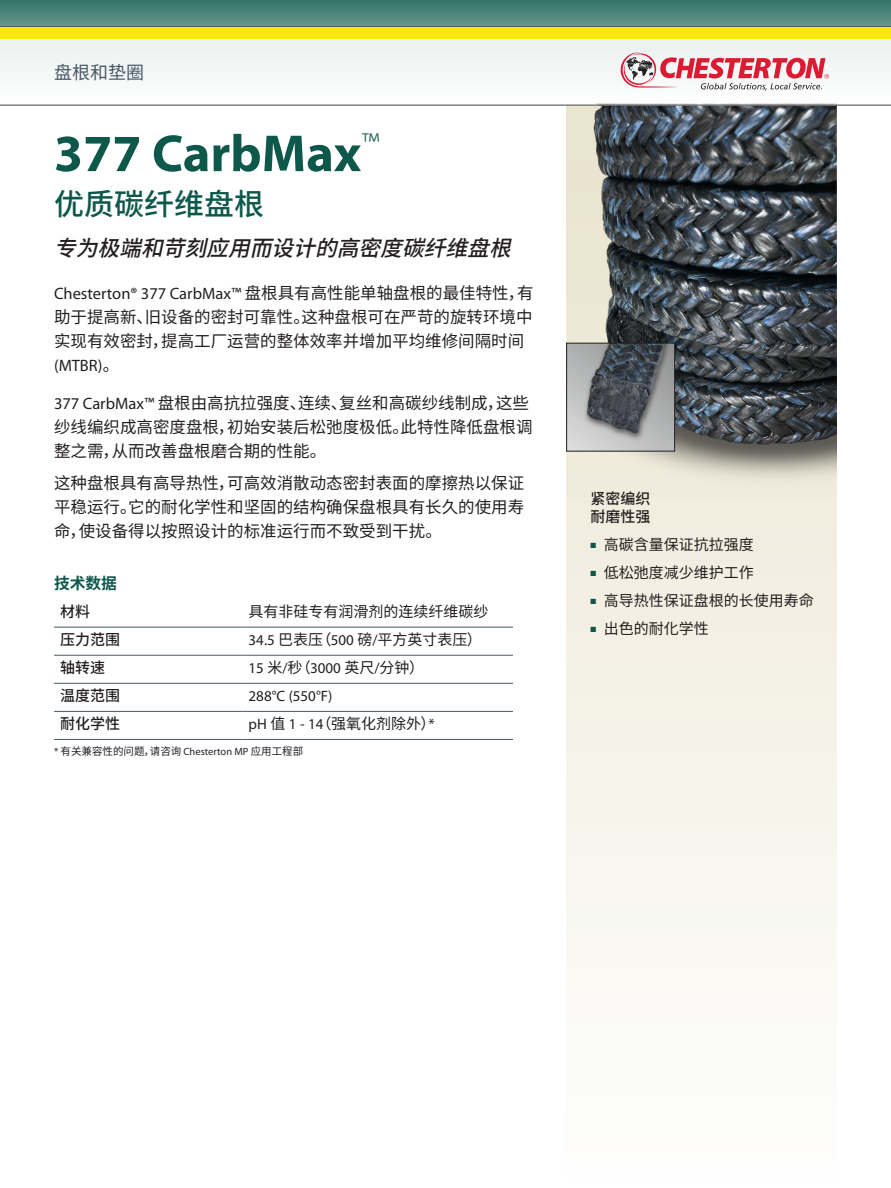
<style>
.page{position:relative;width:891px;height:1188px;background:#fff}
.page>*{position:absolute;margin:0;border:0;box-sizing:border-box;transform-origin:0 0}
.t1{font:700 52.5px "Myriad Pro";color:#0d584b}
.t2{font:500 30px "Noto Sans CJ Ksc";color:#0d584b}
.t3{font:italic 500 21.75px "Noto Sans CJ Ksc";color:#231f20}
.t4{font:18px "Noto Sans CJ Ksc";color:#475865}
.t5{font:16.5px/24px "Noto Sans CJ Ksc";color:#231f20}
.t6{font:16.5px "Myriad Pro";color:#231f20}
.t7{font:700 15.75px "Noto Sans CJ Ksc";color:#0d584b}
.t8{font:15px "Noto Sans CJ Ksc";color:#231f20}
.t9{font:15px "Noto Sans CJ Kjp";color:#231f20}
.t10{font:15px "Myriad Pro";color:#231f20}
.t11{font:500 15px/18px "Noto Sans CJ Ksc";color:#231f20}
.t12{font:10.5px "Noto Sans CJ Ksc";color:#231f20}
.s1{font-family:"Noto Sans CJ Ksc"}
.s2{font-family:"Myriad Pro"}
.s3{color:#0d584b}
</style>
<div class="page">
<svg style="left:567px;top:105px;width:270px;height:884px"></svg>
<svg style="left:0;top:0;width:891px;height:27px;background:#4c8279"></svg>
<hr style="left:54px;top:627px;width:189px;height:1px;background:#475865">
<hr style="left:243px;top:627px;width:270px;height:1px;background:#475865">
<hr style="left:54px;top:655px;width:189px;height:1px;background:#475865">
<hr style="left:243px;top:655px;width:270px;height:1px;background:#475865">
<hr style="left:54px;top:683px;width:189px;height:1px;background:#475865">
<hr style="left:243px;top:683px;width:270px;height:1px;background:#475865">
<hr style="left:54px;top:711px;width:189px;height:1px;background:#475865">
<hr style="left:243px;top:711px;width:270px;height:1px;background:#475865">
<hr style="left:54px;top:739px;width:189px;height:1px;background:#475865">
<hr style="left:243px;top:739px;width:270px;height:1px;background:#475865">
<img style="left:584px;top:105px;width:253px;height:439px">
<img style="left:568px;top:345px;width:105px;height:105px">
<div style="left:566px;top:343px;width:109px;height:109px;border:1px solid #231f20"></div>
<svg style="left:0;top:39px;width:891px;height:66px"></svg>
<svg style="left:621px;top:52px;width:208px;height:38px"></svg>
<div style="left:0;top:27px;width:891px;height:12px;background:#ffe709"></div>
<p class="t4" style="left:54px;top:62px;width:91px">盘根和垫圈</p>
<h1 class="t1" style="left:54px;top:119px;width:327px">377 CarbMax<sup>™</sup></h1>
<h2 class="t2" style="left:54px;top:187px;width:211px">优质碳纤维盘根</h2>
<h3 class="t3" style="left:54px;top:236px;width:471px">专为极端和苛刻应用而设计的高密度碳纤维盘根</h3>
<p class="t6" style="left:54px;top:283px;width:481px">Chesterton® 377 CarbMax™ <span class="s1">盘根具有高性能单轴盘根的最佳特性，有</span></p>
<p class="t5" style="left:54px;top:305px;width:480px">助于提高新、旧设备的密封可靠性。这种盘根可在严苛的旋转环境中实现有效密封，提高工厂运营的整体效率并增加平均维修间隔时间</p>
<p class="t6" style="left:54px;top:355px;width:67px">(MTBR)<span class="s1">。</span></p>
<p class="t5" style="left:54px;top:391px;width:480px"><span class="s2">377 CarbMax™</span> 盘根由高抗拉强度、连续、复丝和高碳纱线制成，这些纱线编织成高密度盘根，初始安装后松弛度极低。此特性降低盘根调整之需，从而改善盘根磨合期的性能。</p>
<p class="t5" style="left:54px;top:471px;width:472px;text-align:justify">这种盘根具有高导热性，可高效消散动态密封表面的摩擦热以保证平稳运行。它的耐化学性和坚固的结构确保盘根具有长久的使用寿命，使设备得以按照设计的标准运行而不致受到干扰。</p>
<p class="t7" style="left:54px;top:575px;width:64px">技术数据</p>
<p class="t11" style="left:60px;top:603px;width:31px">材料</p>
<p class="t8" style="left:249px;top:603px;width:241px">具有非硅专有润滑剂的连续纤维碳纱</p>
<p class="t11" style="left:60px;top:631px;width:61px">压力范围</p>
<p class="t8" style="left:249px;top:631px;width:235px"><span class="s2">34.5</span> 巴表压（<span class="s2">500</span> 磅<span class="s2">/</span>平方英寸表压）</p>
<p class="t11" style="left:60px;top:659px;width:46px">轴转速</p>
<p class="t10" style="left:249px;top:659px;width:177px">15 <span class="s1">米</span>/<span class="s1">秒（</span>3000 <span class="s1">英尺</span>/<span class="s1">分钟）</span></p>
<p class="t11" style="left:60px;top:687px;width:61px">温度范围</p>
<p class="t10" style="left:249px;top:686px;width:85px">288°C (550°F)</p>
<p class="t11" style="left:60px;top:715px;width:61px">耐化学性</p>
<p class="t8" style="left:249px;top:715px;width:188px"><span class="s2">pH</span> 值 <span class="s2">1 - 14</span>（强氧化剂除外）<span class="s2">*</span></p>
<p class="t12" style="left:54px;top:745px;width:251px"><span class="s2">*</span> 有关兼容性的问题，请咨询 <span class="s2">Chesterton MP</span> 应用工程部</p>
<p class="t11" style="left:590px;top:490px;width:61px">紧密编织耐磨性强</p>
<p class="t9" style="left:590px;top:536px;width:165px"><span class="s3">■</span> 高碳含量保证抗拉强度</p>
<p class="t9" style="left:590px;top:564px;width:165px"><span class="s3">■</span> 低松弛度减少维护工作</p>
<p class="t9" style="left:590px;top:592px;width:225px"><span class="s3">■</span> 高导热性保证盘根的长使用寿命</p>
<p class="t9" style="left:590px;top:620px;width:120px"><span class="s3">■</span> 出色的耐化学性</p>
</div>
